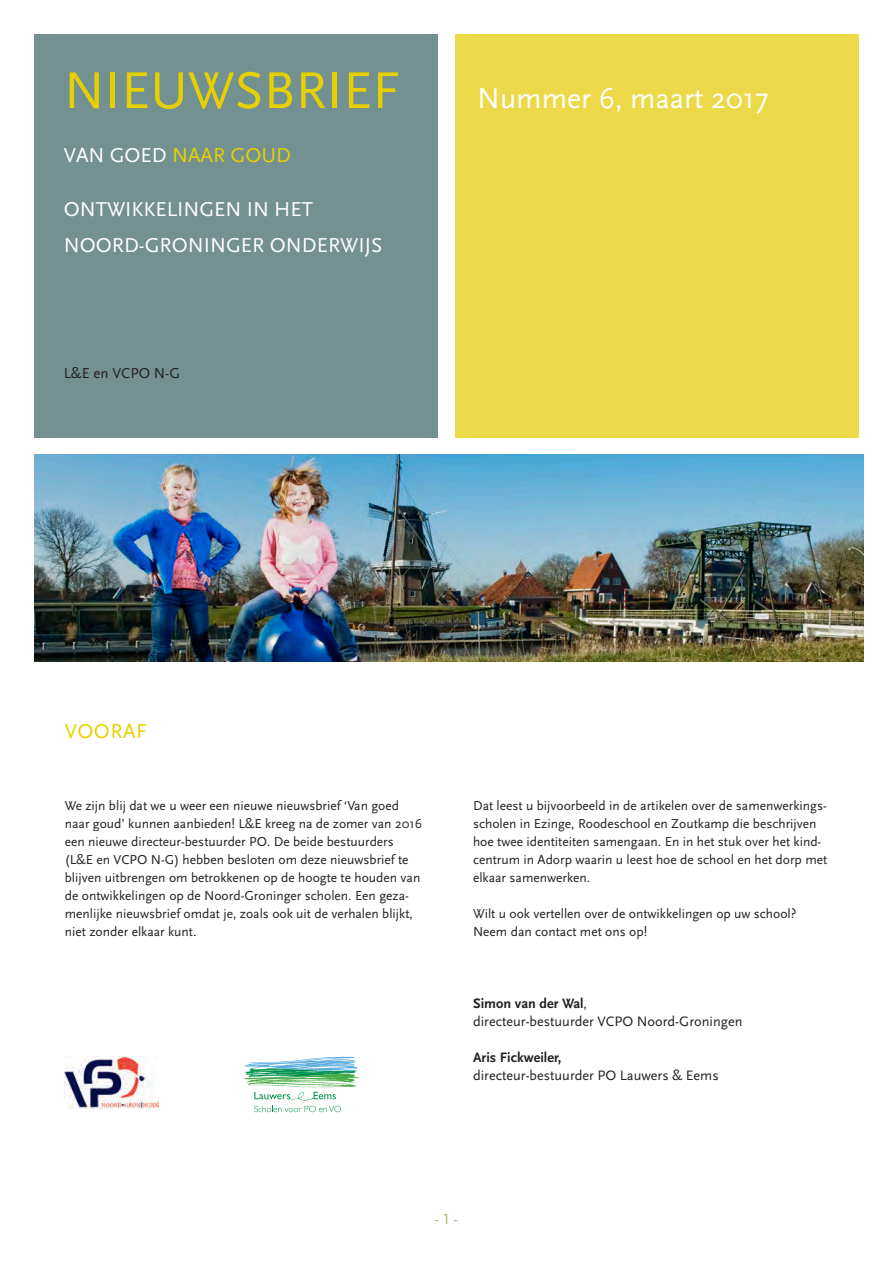
<style>
.page{position:relative;width:893px;height:1263px;background:#fff}
.page>*{position:absolute;margin:0;border:0;box-sizing:border-box;transform-origin:0 0}
.kop{font:54px "Scala Sans Caps";color:#e7d002}
.t1{font:30px "Scala Sans";color:#fff}
.kop-2{font:21px "Scala Sans Caps";color:#fff}
.kop-3{font:21px "Scala Sans Caps";color:#e7d002}
.t2{font:15px "Scala Sans";color:#231f20}
.kop-4{font:15px "Scala Sans Caps";color:#b1b579}
.t3{font:14.25px "Scala Sans";color:#231f20}
.t4{font:700 14.25px "Scala Sans";color:#231f20}
.platte_tekst{font:13.5px/18px "Scala Sans";color:#231f20}
.s1{color:#fff}
.s2{font-weight:400}
</style>
<div class="page">
<img style="left:34px;top:455px;width:829px;height:206px">
<div style="left:34px;top:34px;width:404px;height:404px;background:#739191"></div>
<div style="left:455px;top:34px;width:404px;height:404px;background:#ecd94a"></div>
<svg style="left:254px;top:1106px;width:87px;height:6px"></svg>
<svg style="left:245px;top:1057px;width:114px;height:43px"></svg>
<img style="left:65px;top:1057px;width:93px;height:51px">
<p class="kop" style="left:64px;top:61px;width:338px">NIEUWSBRIEF</p>
<p class="kop-3" style="left:64px;top:144px;width:229px"><span class="s1">VAN GOED</span> NAAR GOUD</p>
<p class="kop-2" style="left:64px;top:198px;width:251px">ONTWIKKELINGEN IN HET</p>
<p class="kop-2" style="left:64px;top:234px;width:320px">NOORD-GRONINGER ONDERWIJS</p>
<p class="t2" style="left:64px;top:365px;width:118px">L&amp;E en VCPO N-G</p>
<p class="t1" style="left:477px;top:82px;width:293px">Nummer 6, maart 2017</p>
<p class="kop-3" style="left:65px;top:720px;width:84px">VOORAF</p>
<p class="platte_tekst" style="left:65px;top:797px;width:359px">We zijn blij dat we u weer een nieuwe nieuwsbrief ‘Van goed naar goud’ kunnen aanbieden! L&amp;E kreeg na de zomer van 2016 een nieuwe directeur-bestuurder PO. De beide bestuurders (L&amp;E en VCPO N-G) hebben besloten om deze nieuwsbrief te blijven uitbrengen om betrokkenen op de hoogte te houden van de ontwikkelingen op de Noord-Groninger scholen. Een geza&shy;menlijke nieuwsbrief omdat je, zoals ook uit de verhalen blijkt, niet zonder elkaar kunt.</p>
<p class="platte_tekst" style="left:473px;top:797px;width:356px">Dat leest u bijvoorbeeld in de artikelen over de samenwerkings&shy;scholen in Ezinge, Roodeschool en Zoutkamp die beschrijven hoe twee identiteiten samengaan. En in het stuk over het kind&shy;centrum in Adorp waarin u leest hoe de school en het dorp met elkaar samenwerken.</p>
<p class="platte_tekst" style="left:473px;top:905px;width:325px">Wilt u ook vertellen over de ontwikkelingen op uw school?<br>Neem dan contact met ons op!</p>
<p class="t4" style="left:473px;top:996px;width:116px">Simon van der Wal<span class="s2">,</span></p>
<p class="t3" style="left:473px;top:1014px;width:271px">directeur-bestuurder VCPO Noord-Groningen</p>
<p class="t4" style="left:473px;top:1050px;width:90px">Aris Fickweiler,</p>
<p class="t3" style="left:473px;top:1068px;width:247px">directeur-bestuurder PO Lauwers &amp; Eems</p>
<p class="kop-4" style="left:435px;top:1211px;width:25px">-1-</p>
</div>
